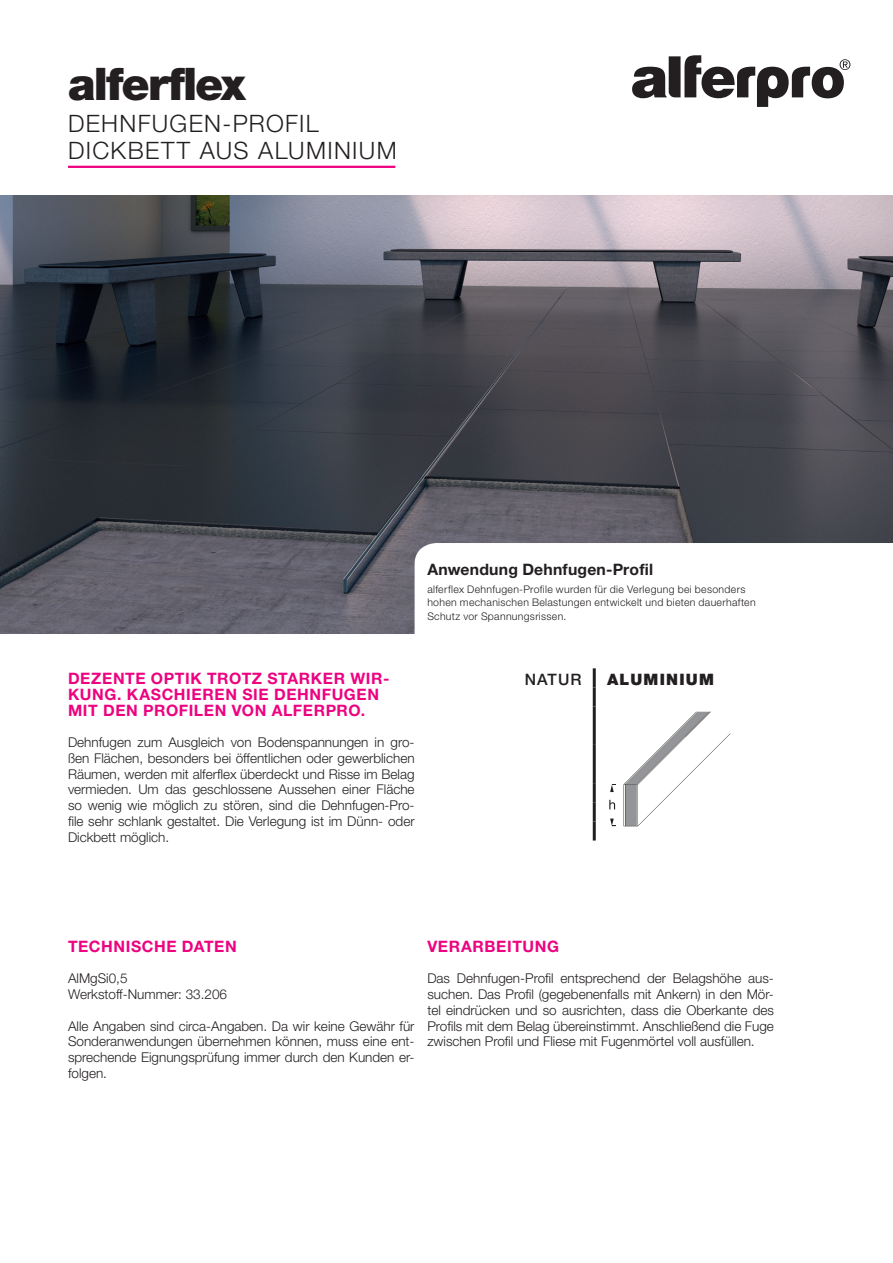
<style>
.page{position:relative;width:893px;height:1263px;background:#fff}
.page>*{position:absolute;margin:0;border:0;box-sizing:border-box;transform-origin:0 0}
.t1{font:900 45px "Helvetica Neue LT Std";letter-spacing:-.04em;color:#231f20}
.t2{font:300 24px/27.5px "Helvetica Neue LT Std";letter-spacing:.055em;color:#231f20}
.t3{font:700 15.75px/15.8px "Helvetica Neue LT Std";letter-spacing:.04em;color:#ed0280}
.t4{font:700 15.75px "Helvetica Neue LT Std";letter-spacing:.015em;color:#231f20}
.t5{font:900 15.75px "Helvetica Neue LT Std";letter-spacing:.08em;color:#231f20}
.t6{font:500 15.75px "Helvetica Neue LT Std";letter-spacing:.065em;color:#231f20}
.t7{font:300 13.5px/15.8px "Helvetica Neue LT Std";color:#231f20;text-align:justify}
.t8{font:300 10.5px/13.5px "Helvetica Neue LT Std";letter-spacing:.03em;color:#231f20}
</style>
<div class="page">
<svg style="left:632px;top:55px;width:218px;height:52px"></svg>
<img style="left:0;top:196px;width:893px;height:437px">
<svg style="left:415px;top:543px;width:478px;height:90px"></svg>
<svg style="left:610px;top:818px;width:6px;height:9px"></svg>
<svg style="left:610px;top:784px;width:6px;height:8px"></svg>
<svg style="left:609px;top:800px;width:6px;height:9px"></svg>
<svg style="left:623px;top:712px;width:107px;height:114px"></svg>
<hr style="left:593px;top:707px;width:3px;height:38px;background:#231f20">
<hr style="left:593px;top:668px;width:3px;height:19px;background:#231f20">
<hr style="left:593px;top:687px;width:3px;height:20px;background:#231f20">
<hr style="left:593px;top:745px;width:3px;height:19px;background:#231f20">
<hr style="left:593px;top:764px;width:3px;height:19px;background:#231f20">
<hr style="left:593px;top:783px;width:3px;height:19px;background:#231f20">
<hr style="left:593px;top:802px;width:3px;height:19px;background:#231f20">
<hr style="left:593px;top:821px;width:3px;height:19px;background:#231f20">
<hr style="left:68px;top:166px;width:327px;height:2px;background:#ed0280">
<h1 class="t1" style="left:68px;top:57px;width:179px">alferflex</h1>
<h2 class="t2" style="left:68px;top:109px;width:330px">DEHNFUGEN-PROFIL<br>DICKBETT AUS ALUMINIUM</h2>
<p class="t4" style="left:427px;top:559px;width:227px">Anwendung Dehnfugen-Profil</p>
<p class="t8" style="left:427px;top:582px;width:330px">alferflex Dehnfugen-Profile wurden für die Verlegung bei besonders hohen mechanischen Belastungen entwickelt und bieten dauerhaften<br>Schutz vor Spannungsrissen.</p>
<p class="t3" style="left:68px;top:670px;width:323px">DEZENTE OPTIK TROTZ STARKER WIR-<br>KUNG. KASCHIEREN SIE DEHNFUGEN<br>MIT DEN PROFILEN VON ALFERPRO.</p>
<p class="t7" style="left:68px;top:734px;width:348px">Dehnfugen zum Ausgleich von Bodenspannungen in gro&shy;ßen Flächen, besonders bei öffentlichen oder gewerblichen Räumen, werden mit alferflex überdeckt und Risse im Belag vermieden. Um das geschlossene Aussehen einer Fläche so wenig wie möglich zu stören, sind die Dehnfugen-Pro&shy;file sehr schlank gestaltet. Die Verlegung ist im Dünn- oder Dickbett möglich.</p>
<p class="t6" style="left:525px;top:670px;width:58px">NATUR</p>
<p class="t5" style="left:607px;top:670px;width:109px">ALUMINIUM</p>
<p class="t3" style="left:68px;top:938px;width:170px">TECHNISCHE DATEN</p>
<p class="t7" style="left:68px;top:970px;width:161px">AlMgSi0,5<br>Werkstoff-Nummer: 33.206</p>
<p class="t7" style="left:68px;top:1018px;width:348px">Alle Angaben sind circa-Angaben. Da wir keine Gewähr für Sonderanwendungen übernehmen können, muss eine ent&shy;sprechende Eignungsprüfung immer durch den Kunden er&shy;folgen.</p>
<p class="t3" style="left:427px;top:938px;width:133px">VERARBEITUNG</p>
<p class="t7" style="left:427px;top:970px;width:348px">Das Dehnfugen-Profil entsprechend der Belagshöhe aus&shy;suchen. Das Profil (gegebenenfalls mit Ankern) in den Mör&shy;tel eindrücken und so ausrichten, dass die Oberkante des Profils mit dem Belag übereinstimmt. Anschließend die Fuge zwischen Profil und Fliese mit Fugenmörtel voll ausfüllen.</p>
</div>
